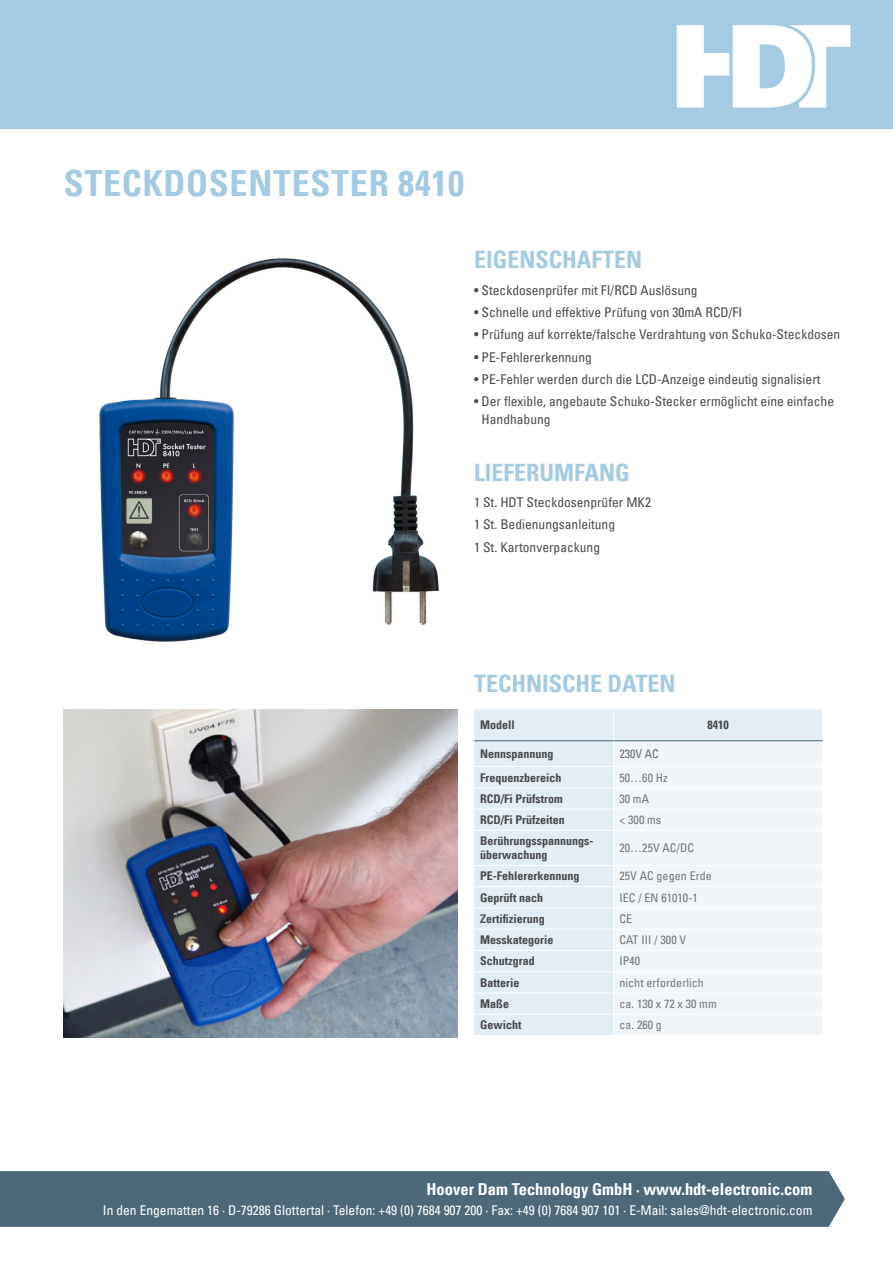
<style>
.page{position:relative;width:893px;height:1263px;background:#fff}
.page>*{position:absolute;margin:0;border:0;box-sizing:border-box;transform-origin:0 0}
.t1{font:36px "Univers Com 67 Bold Cond";letter-spacing:.02em;color:#a4cbe2}
.t2{font:24px "Univers Com 67 Bold Cond";color:#a4cbe2}
.t3{font:16.5px "Univers Com 67 Bold Cond";color:#fff}
.t4{font:condensed 13.5px/22.2px "Univers Com 57";color:#4b4b4d}
.t5{font:condensed 13.5px "Univers Com 57";color:#fff}
.t6{font:12px/14.4px "Univers Com 67 Bold Cond";color:#4b4b4d}
.t7{font:condensed 12px "Univers Com 57";letter-spacing:.005em;color:#757577}
.t8{font:condensed 12px "Univers Com 57";color:#6b6b6d}
</style>
<div class="page">
<div style="left:0;top:1171px;width:845px;height:56px;background:#4d6979"></div>
<div style="left:0;top:0;width:893px;height:128px;background:#a4cbe2"></div>
<svg style="left:677px;top:25px;width:173px;height:83px"></svg>
<img style="left:99px;top:258px;width:340px;height:384px">
<img style="left:64px;top:709px;width:393px;height:328px">
<div style="left:474px;top:709px;width:348px;height:326px;background:#e2edf5"></div>
<div style="left:614px;top:741px;width:209px;height:294px;background:#f0f6fa"></div>
<hr style="left:474px;top:766px;width:139px;height:1px;background:#fff">
<hr style="left:613px;top:766px;width:210px;height:1px;background:#fff">
<hr style="left:474px;top:787px;width:139px;height:1px;background:#fff">
<hr style="left:613px;top:787px;width:210px;height:1px;background:#fff">
<hr style="left:474px;top:809px;width:139px;height:1px;background:#fff">
<hr style="left:613px;top:809px;width:210px;height:1px;background:#fff">
<svg style="left:613px;top:741px;width:1px;height:89px"></svg>
<hr style="left:474px;top:830px;width:139px;height:1px;background:#fff">
<hr style="left:613px;top:830px;width:210px;height:1px;background:#fff">
<hr style="left:613px;top:830px;width:1px;height:35px;background:#fff">
<hr style="left:474px;top:865px;width:139px;height:1px;background:#fff">
<hr style="left:613px;top:865px;width:210px;height:1px;background:#fff">
<hr style="left:474px;top:886px;width:139px;height:1px;background:#fff">
<hr style="left:613px;top:886px;width:210px;height:1px;background:#fff">
<hr style="left:474px;top:908px;width:139px;height:1px;background:#fff">
<hr style="left:613px;top:908px;width:210px;height:1px;background:#fff">
<hr style="left:474px;top:929px;width:139px;height:1px;background:#fff">
<hr style="left:613px;top:929px;width:210px;height:1px;background:#fff">
<hr style="left:474px;top:950px;width:139px;height:1px;background:#fff">
<hr style="left:613px;top:950px;width:210px;height:1px;background:#fff">
<hr style="left:474px;top:971px;width:139px;height:1px;background:#fff">
<hr style="left:613px;top:971px;width:210px;height:1px;background:#fff">
<hr style="left:474px;top:993px;width:139px;height:1px;background:#fff">
<hr style="left:613px;top:993px;width:210px;height:1px;background:#fff">
<hr style="left:474px;top:1014px;width:139px;height:1px;background:#fff">
<hr style="left:613px;top:1014px;width:210px;height:1px;background:#fff">
<svg style="left:613px;top:866px;width:1px;height:169px"></svg>
<hr style="left:613px;top:709px;width:1px;height:32px;background:#fff">
<hr style="left:474px;top:740px;width:139px;height:1px;background:#4d6979">
<hr style="left:613px;top:740px;width:210px;height:1px;background:#4d6979">
<h1 class="t1" style="left:64px;top:161px;width:402px">STECKDOSENTESTER 8410</h1>
<h2 class="t2" style="left:474px;top:245px;width:170px">EIGENSCHAFTEN</h2>
<p class="t4" style="left:474px;top:279px;width:225px">• Steckdosenprüfer mit FI/RCD Auslösung</p>
<p class="t4" style="left:474px;top:301px;width:270px">• Schnelle und effektive Prüfung von 30mA RCD/FI</p>
<p class="t4" style="left:474px;top:323px;width:368px">• Prüfung auf korrekte/falsche Verdrahtung von Schuko-Steckdosen</p>
<p class="t4" style="left:474px;top:345px;width:119px">• PE-Fehlererkennung</p>
<p class="t4" style="left:474px;top:368px;width:348px">• PE-Fehler werden durch die LCD-Anzeige eindeutig signalisiert</p>
<p class="t4" style="left:482px;top:392px;width:354px;line-height:18px;text-indent:-7px">• Der flexible, angebaute Schuko-Stecker ermöglicht eine einfache<br>Handhabung</p>
<h2 class="t2" style="left:474px;top:457px;width:157px">LIEFERUMFANG</h2>
<p class="t4" style="left:474px;top:491px;width:178px">1 St. HDT Steckdosenprüfer MK2<br>1 St. Bedienungsanleitung<br>1 St. Kartonverpackung</p>
<h2 class="t2" style="left:474px;top:668px;width:203px">TECHNISCHE DATEN</h2>
<p class="t6" style="left:480px;top:718px;width:36px">Modell</p>
<p class="t6" style="left:707px;top:718px;width:23px">8410</p>
<p class="t6" style="left:480px;top:746px;width:75px">Nennspannung</p>
<p class="t8" style="left:619px;top:746px;width:41px">230V AC</p>
<p class="t6" style="left:480px;top:770px;width:83px">Frequenzbereich</p>
<p class="t7" style="left:619px;top:770px;width:50px">50…60 Hz</p>
<p class="t6" style="left:480px;top:791px;width:84px">RCD/Fi Prüfstrom</p>
<p class="t7" style="left:619px;top:791px;width:31px">30 mA</p>
<p class="t6" style="left:480px;top:812px;width:86px">RCD/Fi Prüfzeiten</p>
<p class="t7" style="left:619px;top:812px;width:43px">&lt; 300 ms</p>
<p class="t6" style="left:480px;top:833px;width:115px">Berührungsspannungs&shy;überwachung</p>
<p class="t7" style="left:619px;top:840px;width:76px">20…25V AC/DC</p>
<p class="t6" style="left:480px;top:869px;width:101px">PE-Fehlererkennung</p>
<p class="t7" style="left:619px;top:868px;width:94px">25V AC gegen Erde</p>
<p class="t6" style="left:480px;top:890px;width:65px">Geprüft nach</p>
<p class="t7" style="left:619px;top:890px;width:80px">IEC / EN 61010-1</p>
<p class="t6" style="left:480px;top:911px;width:66px">Zertifizierung</p>
<p class="t7" style="left:619px;top:911px;width:14px">CE</p>
<p class="t6" style="left:480px;top:933px;width:75px">Messkategorie</p>
<p class="t7" style="left:619px;top:932px;width:68px">CAT III / 300 V</p>
<p class="t6" style="left:480px;top:954px;width:56px">Schutzgrad</p>
<p class="t7" style="left:619px;top:953px;width:22px">IP40</p>
<p class="t6" style="left:480px;top:975px;width:41px">Batterie</p>
<p class="t7" style="left:619px;top:975px;width:86px">nicht erforderlich</p>
<p class="t6" style="left:480px;top:996px;width:30px">Maße</p>
<p class="t7" style="left:619px;top:996px;width:99px">ca. 130 x 72 x 30 mm</p>
<p class="t6" style="left:480px;top:1018px;width:43px">Gewicht</p>
<p class="t7" style="left:619px;top:1017px;width:44px">ca. 260 g</p>
<p class="t3" style="left:427px;top:1179px;width:387px">Hoover Dam Technology GmbH · www.hdt-electronic.com</p>
<p class="t5" style="left:103px;top:1201px;width:711px">In den Engematten 16 · D-79286 Glottertal · Telefon: +49 (0) 7684 907 200 · Fax: +49 (0) 7684 907 101 · E-Mail: sales@hdt-electronic.com</p>
</div>
